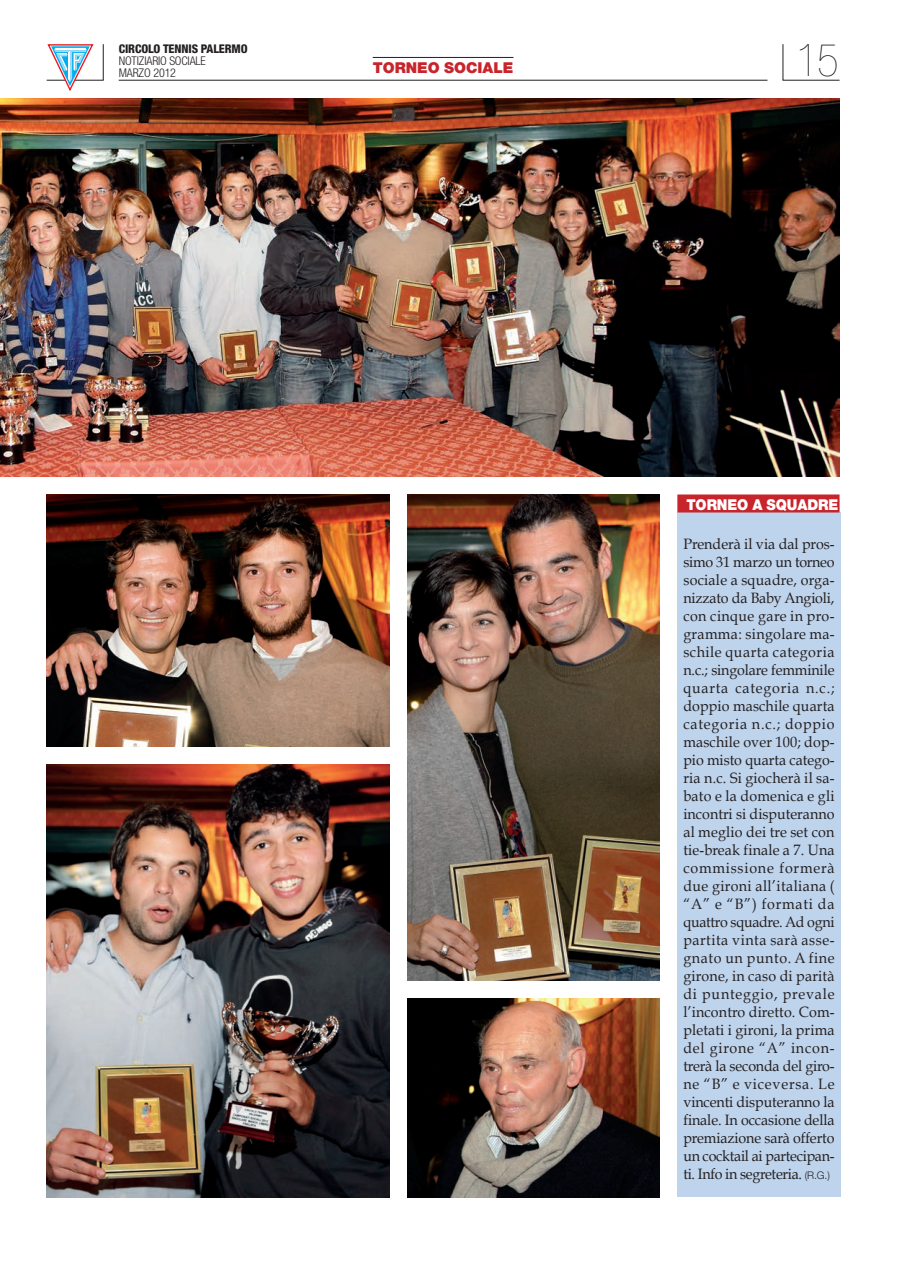
<style>
.page{position:relative;width:897px;height:1267px;background:#fff}
.page>*{position:absolute;margin:0;border:0;box-sizing:border-box;transform-origin:0 0}
.t1{font:900 condensed 45px "Helvetica Neue";color:#231f20}
.t2{font:15px/18px "Book Antiqua";letter-spacing:-.02em;color:#231f20;text-align:justify;scale:.95 1}
.t3{font:900 15px "Helvetica Neue";letter-spacing:-.005em;color:#fff;scale:.93 1}
.t4{font:900 15px "Helvetica Neue";color:#c8242b}
.t5{font:300 condensed 12px/12px "Helvetica Neue";letter-spacing:-.01em;color:#231f20}
.t6{font:800 condensed 12px "Helvetica Neue";letter-spacing:-.01em;color:#231f20}
.s1{font-family:"Helvetica Neue";font-weight:300;font-size:10.5px}
</style>
<div class="page">
<svg style="left:782px;top:44px;width:58px;height:37px"></svg>
<svg style="left:46px;top:44px;width:58px;height:47px"></svg>
<hr style="left:119px;top:80px;width:648px;height:1px;background:#231f20">
<hr style="left:372px;top:57px;width:141px;height:1px;background:#231f20">
<img style="left:47px;top:494px;width:342px;height:252px">
<img style="left:47px;top:764px;width:342px;height:432px">
<img style="left:407px;top:494px;width:252px;height:486px">
<img style="left:0;top:98px;width:839px;height:378px">
<div style="left:677px;top:512px;width:163px;height:684px;background:#bed3ec"></div>
<div style="left:677px;top:494px;width:162px;height:18px;background:#c8242b"></div>
<img style="left:407px;top:998px;width:252px;height:198px">
<p class="t6" style="left:119px;top:44px;width:130px">CIRCOLO TENNIS PALERMO</p>
<p class="t5" style="left:119px;top:55px;width:89px">NOTIZIARIO SOCIALE<br>MARZO 2012</p>
<p class="t4" style="left:372px;top:62px;width:142px">TORNEO SOCIALE</p>
<h1 class="t1" style="left:796px;top:44px;width:44px">15</h1>
<p class="t3" style="left:686px;top:498px;width:165px">TORNEO A SQUADRE</p>
<p class="t2" style="left:683px;top:534px;width:161px">Prenderà il via dal pros&shy;simo 31 marzo un torneo sociale a squadre, orga&shy;nizzato da Baby Angioli, con cinque gare in pro&shy;gramma: singolare ma&shy;schile quarta categoria n.c.; singolare femminile quarta categoria n.c.; doppio maschile quarta categoria n.c.; doppio maschile over 100; dop&shy;pio misto quarta catego&shy;ria n.c. Si giocherà il sa&shy;bato e la domenica e gli incontri si disputeranno al meglio dei tre set con tie-break finale a 7. Una commissione formerà due gironi all’italiana ( “A” e “B”) formati da quattro squadre. Ad ogni partita vinta sarà asse&shy;gnato un punto. A fine girone, in caso di parità di punteggio, prevale l’incontro diretto. Com&shy;pletati i gironi, la prima del girone “A” incon&shy;trerà la seconda del giro&shy;ne “B” e viceversa. Le vincenti disputeranno la finale. In occasione della premiazione sarà offerto un cocktail ai partecipan&shy;ti. Info in segreteria. <span class="s1">(R.G.)</span></p>
</div>
